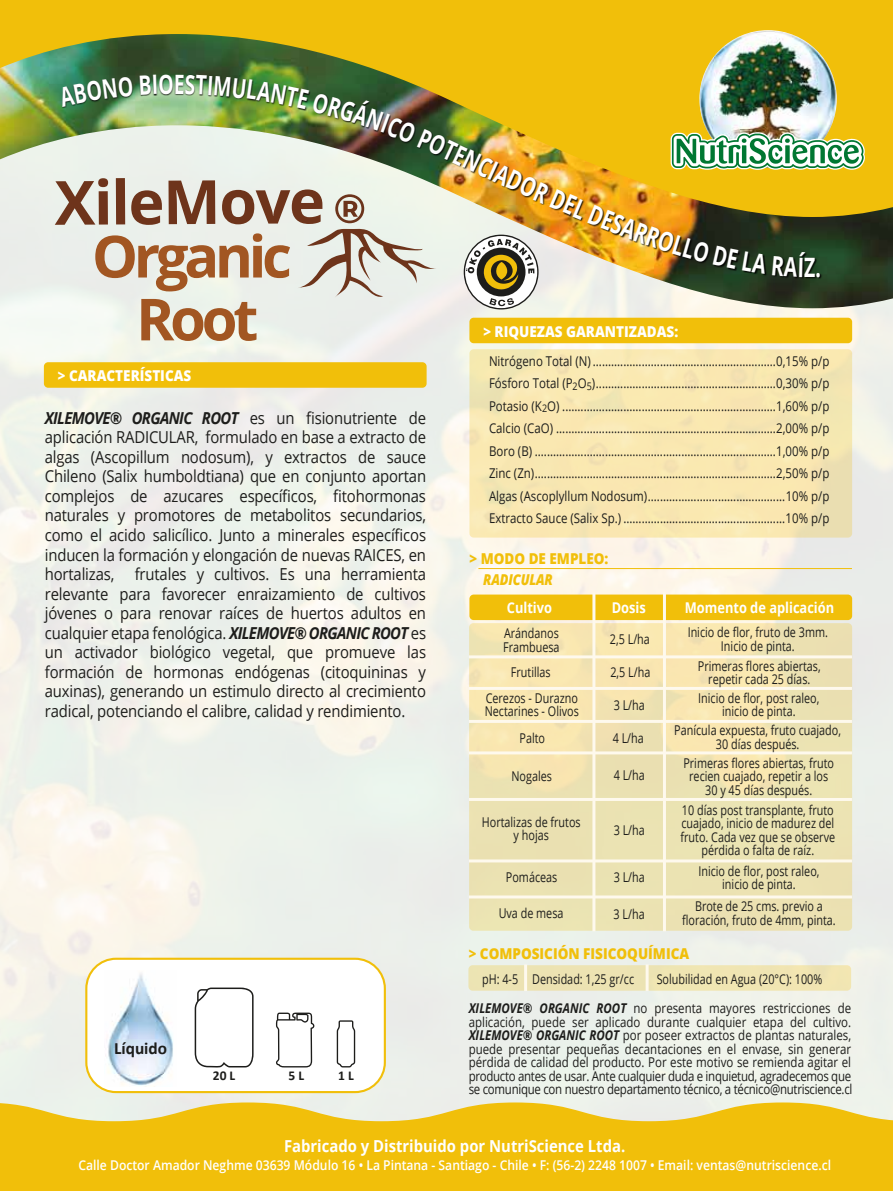
<style>
.page{position:relative;width:893px;height:1191px;background:#fff}
.page>*{position:absolute;margin:0;border:0;box-sizing:border-box;transform-origin:0 0}
.t1{font:700 58.05px/62.8px "Open Sans";letter-spacing:-.075em;color:#a25622;text-align:center}
.t2{font:700 26.7px "Open Sans";color:#fff;scale:.73 1}
.t3{font:700 17.25px "Calibri";color:#1d1d1b}
.t4{font:16.5px/19.5px "Open Sans";letter-spacing:-.01em;color:#1d1d1b;text-align:justify;scale:.9 1}
.t5{font:700 16.5px "Open Sans";color:#fff;scale:.9 1}
.t6{font:800 15px "Open Sans";color:#f1bf0a;scale:.9 1}
.t7{font:800 15px "Open Sans";color:#fff;scale:.9 1}
.t8{font:italic 800 15px "Open Sans";letter-spacing:-.01em;color:#f1bf0a;scale:.85 1}
.t9{font:700 14.85px "Open Sans";color:#fff;scale:.86 1}
.t10{font:13.5px/22.5px "Open Sans";color:#1d1d1b;text-align:justify;scale:.85 1}
.t11{font:13.5px/13.5px "Open Sans";color:#1d1d1b;text-align:center;scale:.8 1}
.t12{font:600 13.5px "Open Sans";color:#fff;scale:.9 1}
.t13{font:700 13.5px "Calibri";color:#1d1d1b}
.s1{font-weight:700;font-style:italic}
</style>
<div class="page">
<img style="left:0;top:308px;width:893px;height:794px">
<div style="left:0;top:0;width:893px;height:34px;background:#f1bf0a"></div>
<img style="left:0;top:34px;width:893px;height:274px">
<div style="left:469px;top:349px;width:383px;height:188px;background:linear-gradient(to right,#f9e8b3,#f6e6b1);border-radius:4px"></div>
<div style="left:44px;top:362px;width:383px;height:26px;background:#f1bf0a;border-radius:4px"></div>
<svg style="left:0;top:1102px;width:893px;height:89px;background:#f0c422"></svg>
<img style="left:699px;top:30px;width:138px;height:138px;border-radius:69px">
<img style="left:0;top:70px;width:893px;height:216px">
<div style="left:86px;top:958px;width:299px;height:134px;background:#fff;border-radius:30px"></div>
<div style="left:85px;top:957px;width:301px;height:136px;border:2px solid #f1bf0a;border-radius:30px"></div>
<div style="left:469px;top:318px;width:383px;height:25px;background:#f1bf0a;border-radius:4px"></div>
<hr style="left:478px;top:568px;width:374px;height:1px;background:#f1bf0a">
<img style="left:105px;top:973px;width:68px;height:113px">
<svg style="left:276px;top:1012px;width:38px;height:55px"></svg>
<svg style="left:195px;top:987px;width:59px;height:80px"></svg>
<svg style="left:337px;top:1020px;width:18px;height:47px"></svg>
<div style="left:468px;top:965px;width:383px;height:25px;background:#ede4b2;border-radius:4px"></div>
<hr style="left:524px;top:964px;width:3px;height:27px;background:#fef9ed">
<hr style="left:646px;top:964px;width:3px;height:27px;background:#fef9ed">
<div style="left:469px;top:623px;width:383px;height:307px;background:linear-gradient(to right,#f2e4b2,#eee3b2);border-radius:4px"></div>
<div style="left:469px;top:594px;width:383px;height:26px;background:#f1bf0a;border-radius:4px"></div>
<hr style="left:592px;top:592px;width:3px;height:339px;background:#fef9ed">
<hr style="left:663px;top:592px;width:3px;height:339px;background:#fef9ed">
<hr style="left:469px;top:655px;width:383px;height:3px;background:#fef9ed">
<hr style="left:469px;top:687px;width:383px;height:3px;background:#fef9ed">
<hr style="left:469px;top:720px;width:383px;height:3px;background:#fef9ed">
<hr style="left:469px;top:751px;width:383px;height:3px;background:#fef9ed">
<hr style="left:469px;top:798px;width:383px;height:3px;background:#fef9ed">
<hr style="left:469px;top:859px;width:383px;height:3px;background:#fef9ed">
<hr style="left:469px;top:895px;width:383px;height:3px;background:#fef9ed">
<svg style="left:58px;top:76px;width:75px;height:31px;background:#2a5737"></svg>
<svg style="left:140px;top:74px;width:33px;height:21px"></svg>
<img style="left:185px;top:75px;width:263px;height:81px">
<img style="left:466px;top:132px;width:399px;height:174px">
<h2 class="t2" style="left:174px;top:65px;width:17px">E</h2>
<h2 class="t2" style="left:453px;top:131px;width:98px;rotate:25deg">TENCIA</h2>
<h1 class="t1" style="left:92px;top:223px;width:201px">Organic<br>Root</h1>
<p class="t7" style="left:58px;top:364px;width:150px">&gt; CARACTERÍSTICAS</p>
<p class="t4" style="left:45px;top:408px;width:425px"><span class="s1">XILEMOVE® ORGANIC ROOT</span> es un fisionutriente de aplicación RADICULAR, formulado en base a extracto de algas (Ascopillum nodosum), y extractos de sauce Chileno (Salix humboldtiana) que en conjunto aportan complejos de azucares específicos, fitohormonas naturales y promotores de metabolitos secundarios, como el acido salicílico. Junto a minerales específicos inducen la formación y elongación de nuevas RAICES, en hortalizas, frutales y cultivos. Es una herramienta relevante para favorecer enraizamiento de cultivos jóvenes o para renovar raíces de huertos adultos en cualquier etapa fenológica. <span class="s1">XILEMOVE® ORGANIC ROOT</span> es un activador biológico vegetal, que promueve las formación de hormonas endógenas (citoquininas y auxinas), generando un estimulo directo al crecimiento radical, potenciando el calibre, calidad y rendimiento.</p>
<p class="t3" style="left:114px;top:1037px;width:54px">Líquido</p>
<p class="t13" style="left:213px;top:1066px;width:24px">20 L</p>
<p class="t13" style="left:289px;top:1066px;width:17px">5 L</p>
<p class="t13" style="left:338px;top:1066px;width:17px">1 L</p>
<p class="t7" style="left:483px;top:320px;width:218px">&gt; RIQUEZAS GARANTIZADAS:</p>
<h2 class="t2" style="left:804px;top:248px;width:17px">Z</h2>
<p class="t10" style="left:489px;top:349px;width:402px">Nitrógeno Total (N) ............................................................0,15% p/p Fósforo Total (P<sub>2</sub>O<sub>5</sub>)...........................................................0,30% p/p Potasio (K<sub>2</sub>O) ......................................................................1,60% p/p Calcio (CaO) ........................................................................2,00% p/p Boro (B) ...............................................................................1,00% p/p Zinc (Zn)...............................................................................2,50% p/p Algas (Ascoplyllum Nodosum).............................................10% p/p Extracto Sauce (Salix Sp.) .....................................................10% p/p</p>
<p class="t6" style="left:470px;top:547px;width:156px">&gt; MODO DE EMPLEO:</p>
<p class="t8" style="left:483px;top:568px;width:84px">RADICULAR</p>
<p class="t9" style="left:507px;top:597px;width:54px">Cultivo</p>
<p class="t9" style="left:612px;top:597px;width:41px">Dosis</p>
<p class="t9" style="left:685px;top:597px;width:175px">Momento de aplicación</p>
<p class="t11" style="left:503px;top:626px;width:72px;text-align:left">Arándanos<br>Frambuesa</p>
<p class="t11" style="left:610px;top:632px;width:52px">2,5 L/ha</p>
<p class="t11" style="left:610px;top:665px;width:52px">2,5 L/ha</p>
<p class="t11" style="left:688px;top:625px;width:177px">Inicio de flor, fruto de 3mm.<br>Inicio de pinta.</p>
<p class="t11" style="left:511px;top:664px;width:51px">Frutillas</p>
<p class="t11" style="left:698px;top:658px;width:155px">Primeras flores abiertas, repetir cada 25 días.</p>
<p class="t11" style="left:485px;top:691px;width:119px;text-align:left">Cerezos - Durazno<br>Nectarines - Olivos</p>
<p class="t11" style="left:614px;top:698px;width:40px">3 L/ha</p>
<p class="t11" style="left:613px;top:730px;width:40px">4 L/ha</p>
<p class="t11" style="left:614px;top:768px;width:40px">4 L/ha</p>
<p class="t11" style="left:698px;top:691px;width:153px">Inicio de flor, post raleo, inicio de pinta.</p>
<p class="t11" style="left:519px;top:730px;width:33px">Palto</p>
<p class="t11" style="left:674px;top:723px;width:210px">Panícula expuesta, fruto cuajado,<br>30 días después.</p>
<p class="t11" style="left:511px;top:768px;width:52px">Nogales</p>
<p class="t11" style="left:683px;top:755px;width:190px">Primeras flores abiertas, fruto recien cuajado, repetir a los<br>30 y 45 días después.</p>
<p class="t11" style="left:482px;top:814px;width:125px">Hortalizas de frutos y hojas</p>
<p class="t11" style="left:680px;top:802px;width:195px">10 días post transplante, fruto cuajado, inicio de madurez del fruto. Cada vez que se observe pérdida o falta de raíz.</p>
<p class="t11" style="left:506px;top:870px;width:66px">Pomáceas</p>
<p class="t11" style="left:614px;top:870px;width:40px">3 L/ha</p>
<p class="t11" style="left:698px;top:863px;width:153px">Inicio de flor, post raleo, inicio de pinta.</p>
<p class="t11" style="left:499px;top:906px;width:83px">Uva de mesa</p>
<p class="t11" style="left:613px;top:906px;width:40px">3 L/ha</p>
<p class="t11" style="left:682px;top:899px;width:193px">Brote de 25 cms. previo a floración, fruto de 4mm, pinta.</p>
<p class="t11" style="left:614px;top:822px;width:40px">3 L/ha</p>
<p class="t6" style="left:469px;top:941px;width:246px">&gt; COMPOSICIÓN FISICOQUÍMICA</p>
<p class="t11" style="left:482px;top:972px;width:192px">pH: 4-5 Densidad: 1,25 gr/cc</p>
<p class="t11" style="left:657px;top:972px;width:209px">Solubilidad en Agua (20°C): 100%</p>
<p class="t10" style="left:469px;top:1001px;width:453px;line-height:13.5px"><span class="s1">XILEMOVE® ORGANIC ROOT</span> no presenta mayores restricciones de aplicación, puede ser aplicado durante cualquier etapa del cultivo.<br><span class="s1">XILEMOVE® ORGANIC ROOT</span> por poseer extractos de plantas naturales, puede presentar pequeñas decantaciones en el envase, sin generar pérdida de calidad del producto. Por este motivo se remienda agitar el producto antes de usar. Ante cualquier duda e inquietud, agradecemos que se comunique con nuestro departamento técnico, a técnico@nutriscience.cl</p>
<p class="t5" style="left:284px;top:1134px;width:381px">Fabricado y Distribuido por NutriScience Ltda.</p>
<p class="t12" style="left:78px;top:1155px;width:838px">Calle Doctor Amador Neghme 03639 Módulo 16 • La Pintana - Santiago - Chile • F: (56-2) 2248 1007 • Email: ventas@nutriscience.cl</p>
</div>
